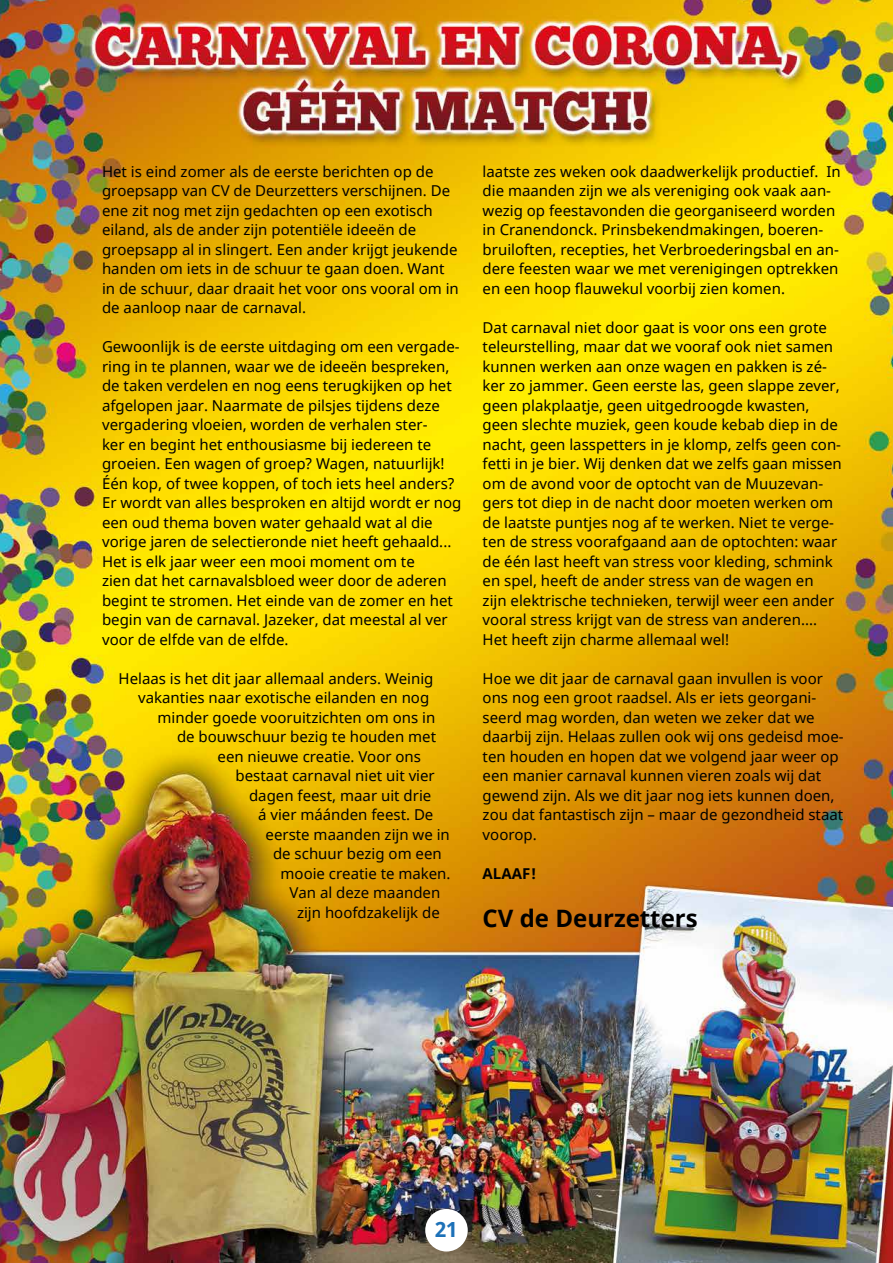
<style>
.page{position:relative;width:893px;height:1263px;background:#fff}
.page>*{position:absolute;margin:0;border:0;box-sizing:border-box;transform-origin:0 0}
.t1{font:700 24px "Noto Sans";color:#000}
.t2{font:700 21px "Noto Sans";color:#1d71b8}
.t3{font:15px/19.5px "Noto Sans";color:#000}
.t4{font:700 15px "Noto Sans";color:#000}
</style>
<div class="page">
<img style="left:0;top:0;width:893px;height:1263px">
<div style="left:425px;top:1209px;width:43px;height:42px;background:#fff;border-radius:50%"></div>
<p class="t3" style="left:102px;top:161px;width:358px">Het is eind zomer als de eerste berichten op de groepsapp van CV de Deurzetters verschijnen. De ene zit nog met zijn gedachten op een exotisch eiland, als de ander zijn potentiële ideeën de groepsapp al in slingert. Een ander krijgt jeukende handen om iets in de schuur te gaan doen. Want in de schuur, daar draait het voor ons vooral om in de aanloop naar de carnaval.</p>
<p class="t3" style="left:102px;top:336px;width:361px">Gewoonlijk is de eerste uitdaging om een vergade&shy;ring in te plannen, waar we de ideeën bespreken, de taken verdelen en nog eens terugkijken op het afgelopen jaar. Naarmate de pilsjes tijdens deze vergadering vloeien, worden de verhalen ster-<br>ker en begint het enthousiasme bij iedereen te groeien. Een wagen of groep? Wagen, natuurlijk!<br>Één kop, of twee koppen, of toch iets heel anders?<br>Er wordt van alles besproken en altijd wordt er nog een oud thema boven water gehaald wat al die vorige jaren de selectieronde niet heeft gehaald...<br>Het is elk jaar weer een mooi moment om te<br>zien dat het carnavalsbloed weer door de aderen begint te stromen. Het einde van de zomer en het begin van de carnaval. Jazeker, dat meestal al ver voor de elfde van de elfde.</p>
<p class="t3" style="left:119px;top:668px;width:316px">Helaas is het dit jaar allemaal anders. Weinig</p>
<p class="t3" style="left:138px;top:687px;width:293px">vakanties naar exotische eilanden en nog</p>
<p class="t3" style="left:158px;top:707px;width:279px">minder goede vooruitzichten om ons in</p>
<p class="t3" style="left:177px;top:726px;width:261px">de bouwschuur bezig te houden met</p>
<p class="t3" style="left:218px;top:746px;width:205px">een nieuwe creatie. Voor ons</p>
<p class="t3" style="left:236px;top:765px;width:201px">bestaat carnaval niet uit vier</p>
<p class="t3" style="left:249px;top:785px;width:184px">dagen feest, maar uit drie</p>
<p class="t3" style="left:258px;top:804px;width:177px">á vier máánden feest. De</p>
<p class="t3" style="left:266px;top:824px;width:186px">eerste maanden zijn we in</p>
<p class="t3" style="left:273px;top:843px;width:170px">de schuur bezig om een</p>
<p class="t3" style="left:281px;top:863px;width:171px">mooie creatie te maken.</p>
<p class="t3" style="left:290px;top:882px;width:152px">Van al deze maanden</p>
<p class="t3" style="left:297px;top:902px;width:144px">zijn hoofdzakelijk de</p>
<p class="t3" style="left:483px;top:161px;width:360px">laatste zes weken ook daadwerkelijk productief. In die maanden zijn we als vereniging ook vaak aan&shy;wezig op feestavonden die georganiseerd worden in Cranendonck. Prinsbekendmakingen, boeren&shy;bruiloften, recepties, het Verbroederingsbal en an&shy;dere feesten waar we met verenigingen optrekken en een hoop flauwekul voorbij zien komen.</p>
<p class="t3" style="left:483px;top:317px;width:361px">Dat carnaval niet door gaat is voor ons een grote teleurstelling, maar dat we vooraf ook niet samen kunnen werken aan onze wagen en pakken is zé&shy;ker zo jammer. Geen eerste las, geen slappe zever, geen plakplaatje, geen uitgedroogde kwasten, geen slechte muziek, geen koude kebab diep in de nacht, geen lasspetters in je klomp, zelfs geen con&shy;fetti in je bier. Wij denken dat we zelfs gaan missen om de avond voor de optocht van de Muuzevan&shy;gers tot diep in de nacht door moeten werken om de laatste puntjes nog af te werken. Niet te verge&shy;ten de stress voorafgaand aan de optochten: waar de één last heeft van stress voor kleding, schmink en spel, heeft de ander stress van de wagen en<br>zijn elektrische technieken, terwijl weer een ander vooral stress krijgt van de stress van anderen....<br>Het heeft zijn charme allemaal wel!</p>
<p class="t3" style="left:483px;top:668px;width:362px">Hoe we dit jaar de carnaval gaan invullen is voor ons nog een groot raadsel. Als er iets georgani&shy;seerd mag worden, dan weten we zeker dat we daarbij zijn. Helaas zullen ook wij ons gedeisd moe&shy;ten houden en hopen dat we volgend jaar weer op een manier carnaval kunnen vieren zoals wij dat gewend zijn. Als we dit jaar nog iets kunnen doen, zou dat fantastisch zijn – maar de gezondheid staat voorop.</p>
<p class="t4" style="left:483px;top:863px;width:55px">ALAAF!</p>
<h1 class="t1" style="left:483px;top:901px;width:217px">CV de Deurzetters</h1>
<h2 class="t2" style="left:435px;top:1214px;width:25px">21</h2>
</div>
